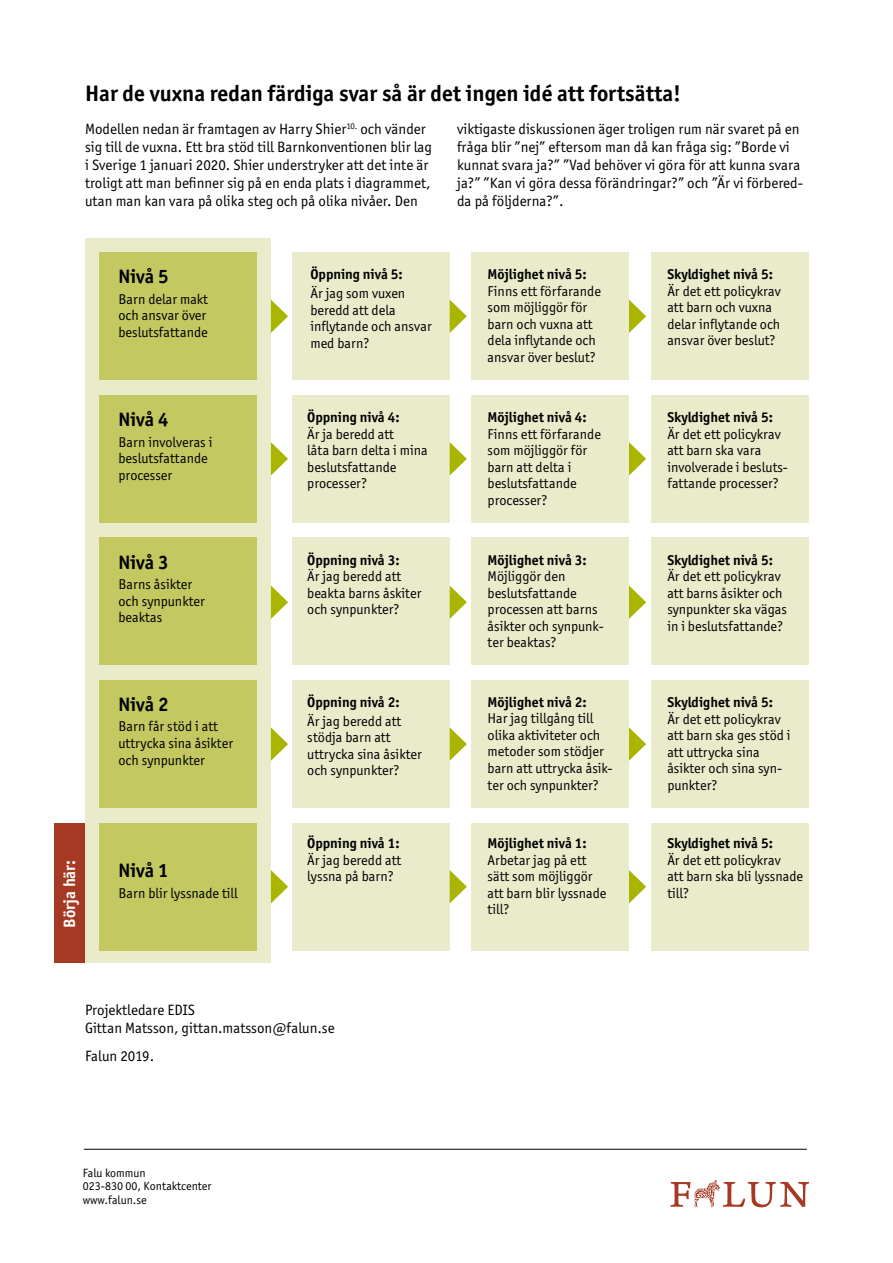
<style>
.page{position:relative;width:893px;height:1263px;background:#fff}
.page>*{position:absolute;margin:0;border:0;box-sizing:border-box;transform-origin:0 0}
.t1{font:700 22.5px "Officina Sans ITC Std";color:#000}
.t2{font:700 19.5px "Officina Sans ITC Std";color:#000}
.t3{font:700 16.5px "Officina Sans ITC Std";color:#fff}
.t4{font:15px/18px "Officina Sans ITC Std";color:#000}
.t5{font:14.25px/16.5px "Officina Sans ITC Std";color:#000}
.t6{font:700 14.25px "Officina Sans ITC Std";color:#000}
.t7{font:12px/13.5px "Officina Sans ITC Std";color:#000}
</style>
<div class="page">
<div style="left:85px;top:238px;width:186px;height:724px;background:#e9ebca"></div>
<div style="left:292px;top:252px;width:158px;height:128px;background:#e9ebca"></div>
<div style="left:99px;top:252px;width:158px;height:128px;background:#c3c960"></div>
<div style="left:472px;top:252px;width:157px;height:128px;background:#e9ebca"></div>
<div style="left:651px;top:252px;width:157px;height:128px;background:#e9ebca"></div>
<div style="left:99px;top:395px;width:158px;height:128px;background:#c3c960"></div>
<div style="left:99px;top:538px;width:158px;height:127px;background:#c3c960"></div>
<div style="left:99px;top:680px;width:158px;height:128px;background:#c3c960"></div>
<div style="left:99px;top:823px;width:158px;height:127px;background:#c3c960"></div>
<div style="left:292px;top:395px;width:158px;height:128px;background:#e9ebca"></div>
<div style="left:472px;top:395px;width:157px;height:128px;background:#e9ebca"></div>
<div style="left:651px;top:395px;width:157px;height:128px;background:#e9ebca"></div>
<div style="left:292px;top:538px;width:158px;height:127px;background:#e9ebca"></div>
<div style="left:472px;top:538px;width:157px;height:127px;background:#e9ebca"></div>
<div style="left:651px;top:538px;width:157px;height:127px;background:#e9ebca"></div>
<div style="left:292px;top:680px;width:158px;height:128px;background:#e9ebca"></div>
<div style="left:472px;top:680px;width:157px;height:128px;background:#e9ebca"></div>
<div style="left:651px;top:680px;width:157px;height:128px;background:#e9ebca"></div>
<div style="left:292px;top:823px;width:158px;height:127px;background:#e9ebca"></div>
<div style="left:472px;top:823px;width:157px;height:127px;background:#e9ebca"></div>
<div style="left:651px;top:823px;width:157px;height:127px;background:#e9ebca"></div>
<div style="left:54px;top:823px;width:31px;height:139px;background:#a53923"></div>
<svg style="left:670px;top:1180px;width:139px;height:27px"></svg>
<hr style="left:84px;top:1149px;width:723px;height:1px;background:#000">
<svg style="left:271px;top:300px;width:17px;height:33px"></svg>
<svg style="left:450px;top:300px;width:17px;height:33px"></svg>
<svg style="left:629px;top:300px;width:17px;height:33px"></svg>
<svg style="left:271px;top:442px;width:17px;height:33px"></svg>
<svg style="left:450px;top:442px;width:17px;height:33px"></svg>
<svg style="left:629px;top:442px;width:17px;height:33px"></svg>
<svg style="left:271px;top:585px;width:17px;height:34px"></svg>
<svg style="left:450px;top:586px;width:17px;height:33px"></svg>
<svg style="left:629px;top:585px;width:17px;height:34px"></svg>
<svg style="left:271px;top:727px;width:17px;height:34px"></svg>
<svg style="left:450px;top:727px;width:17px;height:34px"></svg>
<svg style="left:629px;top:727px;width:17px;height:34px"></svg>
<svg style="left:271px;top:870px;width:17px;height:33px"></svg>
<svg style="left:450px;top:870px;width:17px;height:33px"></svg>
<svg style="left:629px;top:870px;width:17px;height:33px"></svg>
<h1 class="t1" style="left:85px;top:80px;width:598px">Har de vuxna redan färdiga svar så är det ingen idé att fortsätta!</h1>
<p class="t4" style="left:85px;top:120px;width:349px">Modellen nedan är framtagen av Harry Shier<sup>10.</sup> och vänder sig till de vuxna. Ett bra stöd till Barnkonventionen blir lag i Sverige 1 januari 2020. Shier understryker att det inte är troligt att man befinner sig på en enda plats i diagrammet, utan man kan vara på olika steg och på olika nivåer. Den</p>
<p class="t4" style="left:457px;top:120px;width:347px">viktigaste diskussionen äger troligen rum när svaret på en fråga blir ”nej” eftersom man då kan fråga sig: ”Borde vi kunnat svara ja?” ”Vad behöver vi göra för att kunna svara ja?” ”Kan vi göra dessa förändringar?” och ”Är vi förbered&shy;da på följderna?”.</p>
<p class="t3" style="left:59px;top:928px;width:70px;rotate:-90deg">Börja här:</p>
<h2 class="t2" style="left:119px;top:264px;width:52px">Nivå 5</h2>
<p class="t5" style="left:119px;top:291px;width:91px;text-align:justify">Barn delar makt och ansvar över beslutsfattande</p>
<h2 class="t2" style="left:119px;top:407px;width:52px">Nivå 4</h2>
<p class="t5" style="left:119px;top:433px;width:95px">Barn involveras i beslutsfattande processer</p>
<h2 class="t2" style="left:119px;top:550px;width:52px">Nivå 3</h2>
<p class="t5" style="left:119px;top:576px;width:88px">Barns åsikter och synpunkter beaktas</p>
<h2 class="t2" style="left:119px;top:692px;width:52px">Nivå 2</h2>
<p class="t5" style="left:119px;top:718px;width:116px">Barn får stöd i att uttrycka sina åsikter och synpunkter</p>
<h2 class="t2" style="left:119px;top:859px;width:52px">Nivå 1</h2>
<p class="t5" style="left:119px;top:885px;width:121px">Barn blir lyssnade till</p>
<p class="t6" style="left:310px;top:266px;width:94px">Öppning nivå 5:</p>
<p class="t5" style="left:310px;top:285px;width:123px">Är jag som vuxen beredd att dela inflytande och ansvar med barn?</p>
<p class="t6" style="left:307px;top:408px;width:94px">Öppning nivå 4:</p>
<p class="t5" style="left:307px;top:425px;width:122px">Är ja beredd att<br>låta barn delta i mina beslutsfattande processer?</p>
<p class="t6" style="left:307px;top:551px;width:94px">Öppning nivå 3:</p>
<p class="t5" style="left:307px;top:568px;width:116px">Är jag beredd att beakta barns åskiter och synpunkter?</p>
<p class="t6" style="left:307px;top:693px;width:94px">Öppning nivå 2:</p>
<p class="t5" style="left:307px;top:712px;width:116px">Är jag beredd att stödja barn att uttrycka sina åsikter och synpunkter?</p>
<p class="t6" style="left:307px;top:834px;width:94px">Öppning nivå 1:</p>
<p class="t5" style="left:307px;top:851px;width:95px">Är jag beredd att lyssna på barn?</p>
<p class="t4" style="left:85px;top:1000px;width:251px">Projektledare EDIS<br>Gittan Matsson, gittan.matsson@falun.se</p>
<p class="t4" style="left:85px;top:1047px;width:71px">Falun 2019.</p>
<p class="t7" style="left:83px;top:1166px;width:130px">Falu kommun<br>023-830 00, Kontaktcenter www.falun.se</p>
<p class="t6" style="left:488px;top:266px;width:101px">Möjlighet nivå 5:</p>
<p class="t5" style="left:488px;top:283px;width:115px">Finns ett förfarande som möjliggör för barn och vuxna att dela inflytande och ansvar över beslut?</p>
<p class="t6" style="left:488px;top:408px;width:101px">Möjlighet nivå 4:</p>
<p class="t5" style="left:488px;top:425px;width:115px">Finns ett förfarande som möjliggör för barn att delta i beslutsfattande processer?</p>
<p class="t6" style="left:488px;top:551px;width:101px">Möjlighet nivå 3:</p>
<p class="t5" style="left:488px;top:568px;width:118px">Möjliggör den beslutsfattande processen att barns åsikter och synpunk&shy;ter beaktas?</p>
<p class="t6" style="left:488px;top:693px;width:101px">Möjlighet nivå 2:</p>
<p class="t5" style="left:488px;top:710px;width:127px">Har jag tillgång till olika aktiviteter och metoder som stödjer barn att uttrycka åsik&shy;ter och synpunkter?</p>
<p class="t6" style="left:488px;top:834px;width:101px">Möjlighet nivå 1:</p>
<p class="t5" style="left:488px;top:851px;width:120px">Arbetar jag på ett sätt som möjliggör att barn blir lyssnade till?</p>
<p class="t6" style="left:667px;top:266px;width:107px">Skyldighet nivå 5:</p>
<p class="t5" style="left:667px;top:283px;width:115px">Är det ett policykrav att barn och vuxna delar inflytande och ansvar över beslut?</p>
<p class="t6" style="left:667px;top:408px;width:107px">Skyldighet nivå 5:</p>
<p class="t5" style="left:667px;top:425px;width:122px">Är det ett policykrav att barn ska vara involverade i besluts&shy;fattande processer?</p>
<p class="t6" style="left:667px;top:551px;width:107px">Skyldighet nivå 5:</p>
<p class="t5" style="left:667px;top:568px;width:121px">Är det ett policykrav att barns åsikter och synpunkter ska vägas in i beslutsfattande?</p>
<p class="t6" style="left:667px;top:693px;width:107px">Skyldighet nivå 5:</p>
<p class="t5" style="left:667px;top:710px;width:125px">Är det ett policykrav att barn ska ges stöd i att uttrycka sina åsikter och sina syn&shy;punkter?</p>
<p class="t6" style="left:667px;top:834px;width:107px">Skyldighet nivå 5:</p>
<p class="t5" style="left:667px;top:851px;width:137px">Är det ett policykrav<br>att barn ska bli lyssnade till?</p>
</div>
